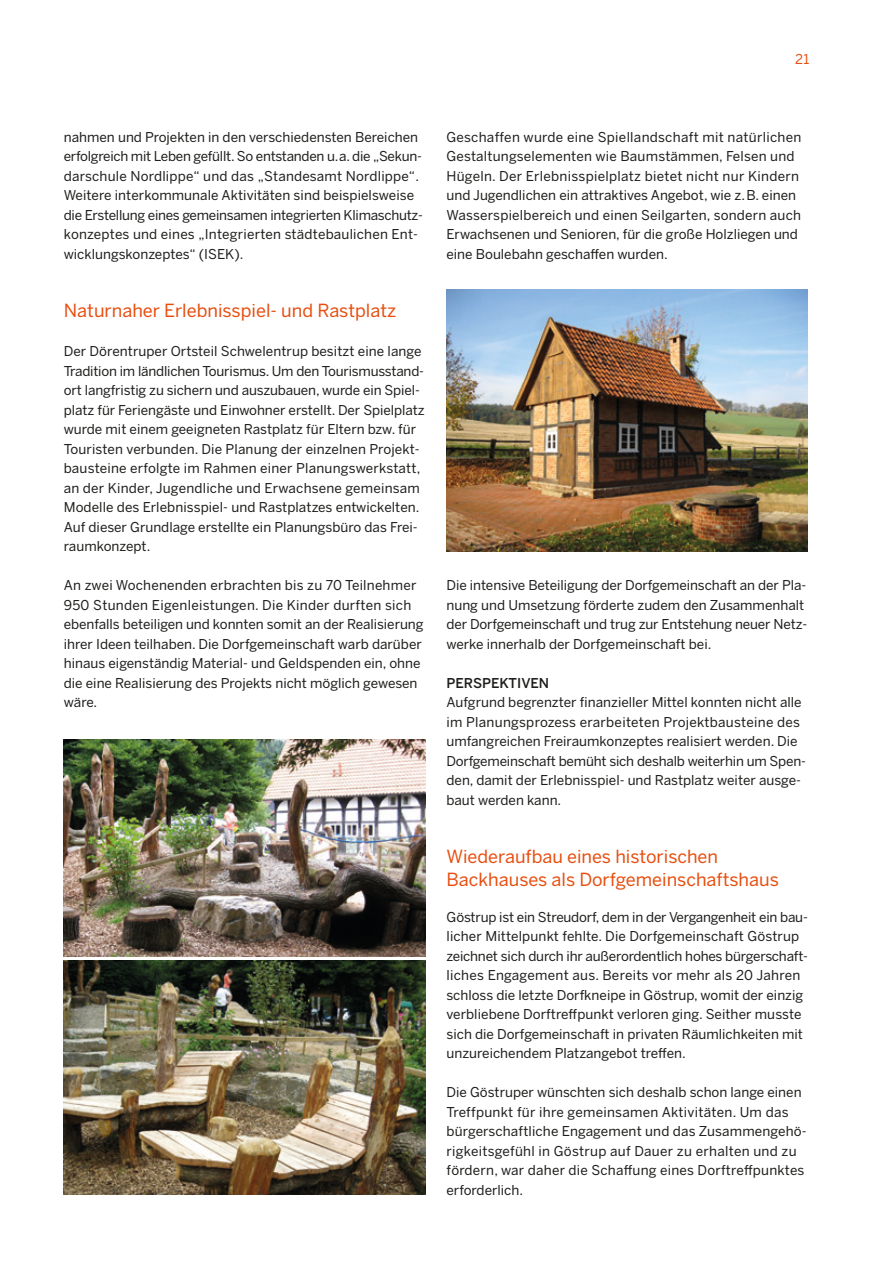
<style>
.page{position:relative;width:893px;height:1263px;background:#fff}
.page>*{position:absolute;margin:0;border:0;box-sizing:border-box;transform-origin:0 0}
.t1{font:18px/22.5px "Benton Sans";color:#e84e0f}
.t2{font:13.5px/19.5px "Benton Sans";color:#1d1d1b}
.t3{font:500 13.5px "Benton Sans";color:#1d1d1b}
.t4{font:13.5px "Benton Sans";color:#e84e0f}
</style>
<div class="page">
<img style="left:64px;top:961px;width:361px;height:234px">
<img style="left:446px;top:290px;width:362px;height:261px">
<img style="left:64px;top:739px;width:361px;height:218px">
<p class="t4" style="left:795px;top:51px;width:16px">21</p>
<p class="t2" style="left:64px;top:127px;width:360px">nahmen und Projekten in den verschiedensten Bereichen erfolgreich mit Leben gefüllt. So entstanden u.a. die „Sekun&shy;darschule Nordlippe“ und das „Standesamt Nordlippe“.<br>Weitere interkommunale Aktivitäten sind beispielsweise die Erstellung eines gemeinsamen integrierten Klimaschutz&shy;konzeptes und eines „Integrierten städtebaulichen Ent&shy;wicklungskonzeptes“ (ISEK).</p>
<h1 class="t1" style="left:64px;top:299px;width:334px">Naturnaher Erlebnisspiel- und Rastplatz</h1>
<p class="t2" style="left:64px;top:341px;width:363px">Der Dörentruper Ortsteil Schwelentrup besitzt eine lange Tradition im ländlichen Tourismus. Um den Tourismusstand&shy;ort langfristig zu sichern und auszubauen, wurde ein Spiel&shy;platz für Feriengäste und Einwohner erstellt. Der Spielplatz wurde mit einem geeigneten Rastplatz für Eltern bzw. für Touristen verbunden. Die Planung der einzelnen Projekt&shy;bausteine erfolgte im Rahmen einer Planungswerkstatt, an der Kinder, Jugendliche und Erwachsene gemeinsam Modelle des Erlebnisspiel- und Rastplatzes entwickelten.<br>Auf dieser Grundlage erstellte ein Planungsbüro das Frei&shy;raumkonzept.</p>
<p class="t2" style="left:64px;top:575px;width:361px">An zwei Wochenenden erbrachten bis zu 70 Teilnehmer 950 Stunden Eigenleistungen. Die Kinder durften sich ebenfalls beteiligen und konnten somit an der Realisierung ihrer Ideen teilhaben. Die Dorfgemeinschaft warb darüber hinaus eigenständig Material- und Geldspenden ein, ohne die eine Realisierung des Projekts nicht möglich gewesen wäre.</p>
<p class="t2" style="left:446px;top:127px;width:356px">Geschaffen wurde eine Spiellandschaft mit natürlichen Gestaltungselementen wie Baumstämmen, Felsen und Hügeln. Der Erlebnisspielplatz bietet nicht nur Kindern und Jugendlichen ein attraktives Angebot, wie z.B. einen Wasserspielbereich und einen Seilgarten, sondern auch Erwachsenen und Senioren, für die große Holzliegen und eine Boulebahn geschaffen wurden.</p>
<p class="t2" style="left:446px;top:575px;width:361px;text-align:justify">Die intensive Beteiligung der Dorfgemeinschaft an der Pla&shy;nung und Umsetzung förderte zudem den Zusammenhalt der Dorfgemeinschaft und trug zur Entstehung neuer Netz&shy;werke innerhalb der Dorfgemeinschaft bei.</p>
<p class="t3" style="left:446px;top:675px;width:19px">PERSPEKTIVEN</p>
<p class="t2" style="left:446px;top:692px;width:359px">Aufgrund begrenzter finanzieller Mittel konnten nicht alle im Planungsprozess erarbeiteten Projektbausteine des umfangreichen Freiraumkonzeptes realisiert werden. Die Dorfgemeinschaft bemüht sich deshalb weiterhin um Spen&shy;den, damit der Erlebnisspiel- und Rastplatz weiter ausge&shy;baut werden kann.</p>
<h1 class="t1" style="left:446px;top:845px;width:334px">Wiederaufbau eines historischen<br>Backhauses als Dorfgemeinschaftshaus</h1>
<p class="t2" style="left:446px;top:907px;width:361px">Göstrup ist ein Streudorf, dem in der Vergangenheit ein bau&shy;licher Mittelpunkt fehlte. Die Dorfgemeinschaft Göstrup zeichnet sich durch ihr außerordentlich hohes bürgerschaft&shy;liches Engagement aus. Bereits vor mehr als 20 Jahren schloss die letzte Dorfkneipe in Göstrup, womit der einzig verbliebene Dorftreffpunkt verloren ging. Seither musste sich die Dorfgemeinschaft in privaten Räumlichkeiten mit unzureichendem Platzangebot treffen.</p>
<p class="t2" style="left:446px;top:1082px;width:362px">Die Göstruper wünschten sich deshalb schon lange einen Treffpunkt für ihre gemeinsamen Aktivitäten. Um das bürgerschaftliche Engagement und das Zusammengehö&shy;rigkeitsgefühl in Göstrup auf Dauer zu erhalten und zu fördern, war daher die Schaffung eines Dorftreffpunktes erforderlich.</p>
</div>
